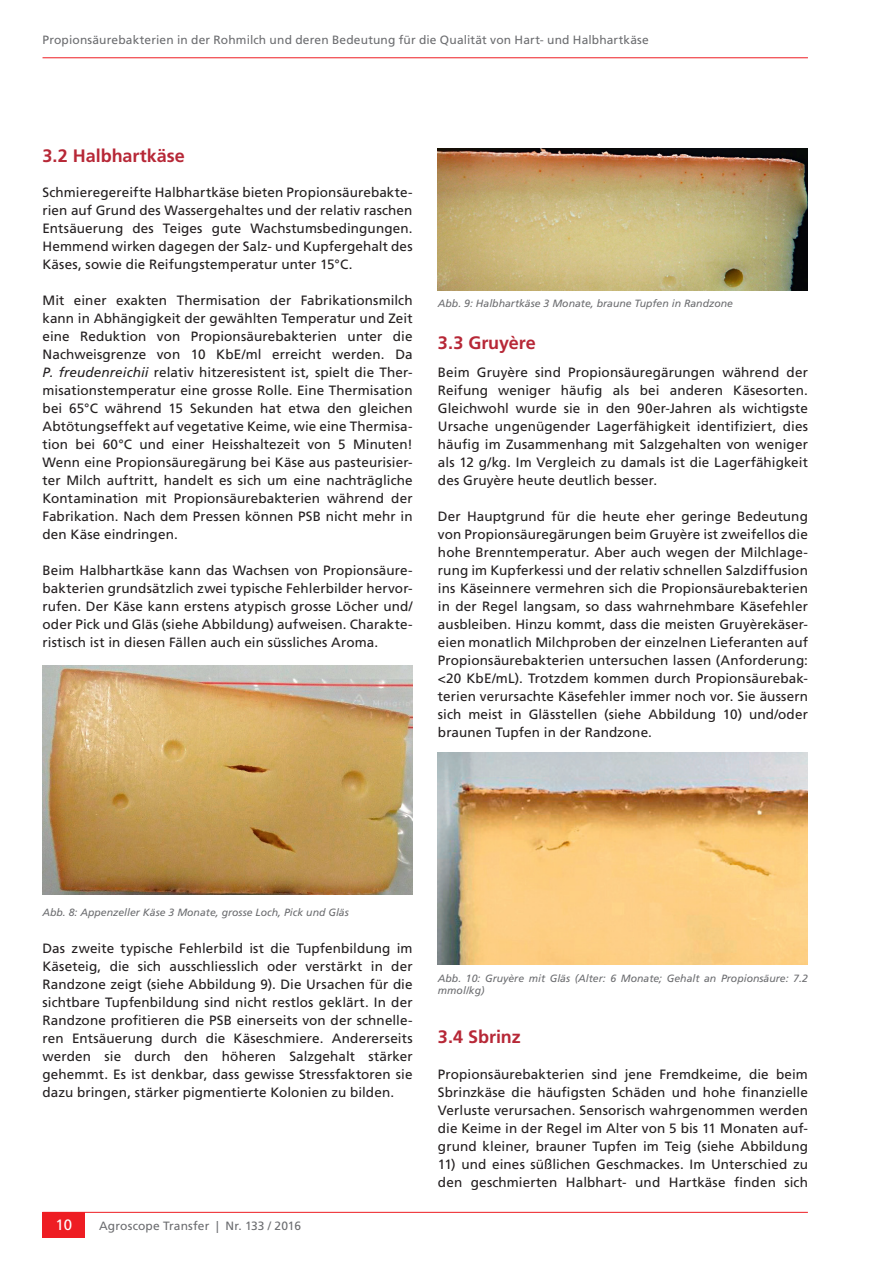
<style>
.page{position:relative;width:893px;height:1263px;background:#fff}
.page>*{position:absolute;margin:0;border:0;box-sizing:border-box;transform-origin:0 0}
.t1{font:700 18px "Frutiger LT Std";letter-spacing:-.005em;color:#b72837}
.t2{font:15px "Frutiger LT Std";color:#fff}
.t3{font:13.5px/18px "Frutiger LT Std";letter-spacing:.01em;color:#231f20;text-align:justify}
.t4{font:12px "Frutiger LT Std";letter-spacing:.01em;color:#6c6d70}
.t5{font:italic 10.5px/12px "Frutiger LT Std";color:#6c6d70}
.s1{font-style:italic}
</style>
<div class="page">
<hr style="left:42px;top:1212px;width:766px;height:1px;background:#ee1d23">
<div style="left:43px;top:1212px;width:42px;height:25px;background:#ee1d23"></div>
<hr style="left:43px;top:57px;width:765px;height:1px;background:#ee1d23">
<img style="left:43px;top:665px;width:369px;height:230px">
<img style="left:438px;top:149px;width:370px;height:142px">
<img style="left:438px;top:753px;width:370px;height:211px">
<p class="t4" style="left:43px;top:33px;width:608px">Propionsäurebakterien in der Rohmilch und deren Bedeutung für die Qualität von Hart- und Halbhartkäse</p>
<h1 class="t1" style="left:43px;top:145px;width:144px">3.2 Halbhartkäse</h1>
<p class="t3" style="left:43px;top:184px;width:372px">Schmieregereifte Halbhartkäse bieten Propionsäurebakte&shy;rien auf Grund des Wassergehaltes und der relativ raschen Entsäuerung des Teiges gute Wachstumsbedingungen.<br>Hemmend wirken dagegen der Salz- und Kupfergehalt des Käses, sowie die Reifungstemperatur unter 15°C.</p>
<p class="t3" style="left:43px;top:292px;width:372px">Mit einer exakten Thermisation der Fabrikationsmilch kann in Abhängigkeit der gewählten Temperatur und Zeit eine Reduktion von Propionsäurebakterien unter die Nachweisgrenze von 10 KbE/ml erreicht werden. Da <span class="s1">P. freudenreichii</span> relativ hitzeresistent ist, spielt die Ther&shy;misationstemperatur eine grosse Rolle. Eine Thermisation bei 65°C während 15 Sekunden hat etwa den gleichen Abtötungseffekt auf vegetative Keime, wie eine Thermisa&shy;tion bei 60°C und einer Heisshaltezeit von 5 Minuten!<br>Wenn eine Propionsäuregärung bei Käse aus pasteurisier&shy;ter Milch auftritt, handelt es sich um eine nachträgliche Kontamination mit Propionsäurebakterien während der Fabrikation. Nach dem Pressen können PSB nicht mehr in den Käse eindringen.</p>
<p class="t3" style="left:43px;top:561px;width:372px">Beim Halbhartkäse kann das Wachsen von Propionsäure&shy;bakterien grundsätzlich zwei typische Fehlerbilder hervor&shy;rufen. Der Käse kann erstens atypisch grosse Löcher und/ oder Pick und Gläs (siehe Abbildung) aufweisen. Charakte&shy;ristisch ist in diesen Fällen auch ein süssliches Aroma.</p>
<p class="t5" style="left:438px;top:298px;width:297px">Abb. 9: Halbhartkäse 3 Monate, braune Tupfen in Randzone</p>
<h1 class="t1" style="left:438px;top:332px;width:99px">3.3 Gruyère</h1>
<p class="t3" style="left:438px;top:364px;width:371px">Beim Gruyère sind Propionsäuregärungen während der Reifung weniger häufig als bei anderen Käsesorten.<br>Gleichwohl wurde sie in den 90er-Jahren als wichtigste Ursache ungenügender Lagerfähigkeit identifiziert, dies häufig im Zusammenhang mit Salzgehalten von weniger als 12 g/kg. Im Vergleich zu damals ist die Lagerfähigkeit des Gruyère heute deutlich besser.</p>
<p class="t3" style="left:438px;top:508px;width:371px">Der Hauptgrund für die heute eher geringe Bedeutung von Propionsäuregärungen beim Gruyère ist zweifellos die hohe Brenntemperatur. Aber auch wegen der Milchlage&shy;rung im Kupferkessi und der relativ schnellen Salzdiffusion ins Käseinnere vermehren sich die Propionsäurebakterien in der Regel langsam, so dass wahrnehmbare Käsefehler ausbleiben. Hinzu kommt, dass die meisten Gruyèrekäser&shy;eien monatlich Milchproben der einzelnen Lieferanten auf Propionsäurebakterien untersuchen lassen (Anforderung: &lt;20 KbE/mL). Trotzdem kommen durch Propionsäurebak&shy;terien verursachte Käsefehler immer noch vor. Sie äussern sich meist in Glässtellen (siehe Abbildung 10) und/oder braunen Tupfen in der Randzone.</p>
<p class="t5" style="left:43px;top:906px;width:308px">Abb. 8: Appenzeller Käse 3 Monate, grosse Loch, Pick und Gläs</p>
<p class="t3" style="left:43px;top:940px;width:372px">Das zweite typische Fehlerbild ist die Tupfenbildung im Käseteig, die sich ausschliesslich oder verstärkt in der Randzone zeigt (siehe Abbildung 9). Die Ursachen für die sichtbare Tupfenbildung sind nicht restlos geklärt. In der Randzone profitieren die PSB einerseits von der schnelle&shy;ren Entsäuerung durch die Käseschmiere. Andererseits werden sie durch den höheren Salzgehalt stärker gehemmt. Es ist denkbar, dass gewisse Stressfaktoren sie dazu bringen, stärker pigmentierte Kolonien zu bilden.</p>
<p class="t2" style="left:55px;top:1215px;width:18px">10</p>
<p class="t4" style="left:99px;top:1218px;width:203px">Agroscope Transfer | Nr. 133 / 2016</p>
<p class="t5" style="left:438px;top:972px;width:371px">Abb. 10: Gruyère mit Gläs (Alter: 6 Monate; Gehalt an Propionsäure: 7.2 mmol/kg)</p>
<h1 class="t1" style="left:438px;top:1026px;width:84px">3.4 Sbrinz</h1>
<p class="t3" style="left:438px;top:1066px;width:371px">Propionsäurebakterien sind jene Fremdkeime, die beim Sbrinzkäse die häufigsten Schäden und hohe finanzielle Verluste verursachen. Sensorisch wahrgenommen werden die Keime in der Regel im Alter von 5 bis 11 Monaten auf&shy;grund kleiner, brauner Tupfen im Teig (siehe Abbildung</p>
<p class="t3" style="left:438px;top:1156px;width:371px">11) und eines süßlichen Geschmackes. Im Unterschied zu den geschmierten Halbhart- und Hartkäse finden sich</p>
</div>
